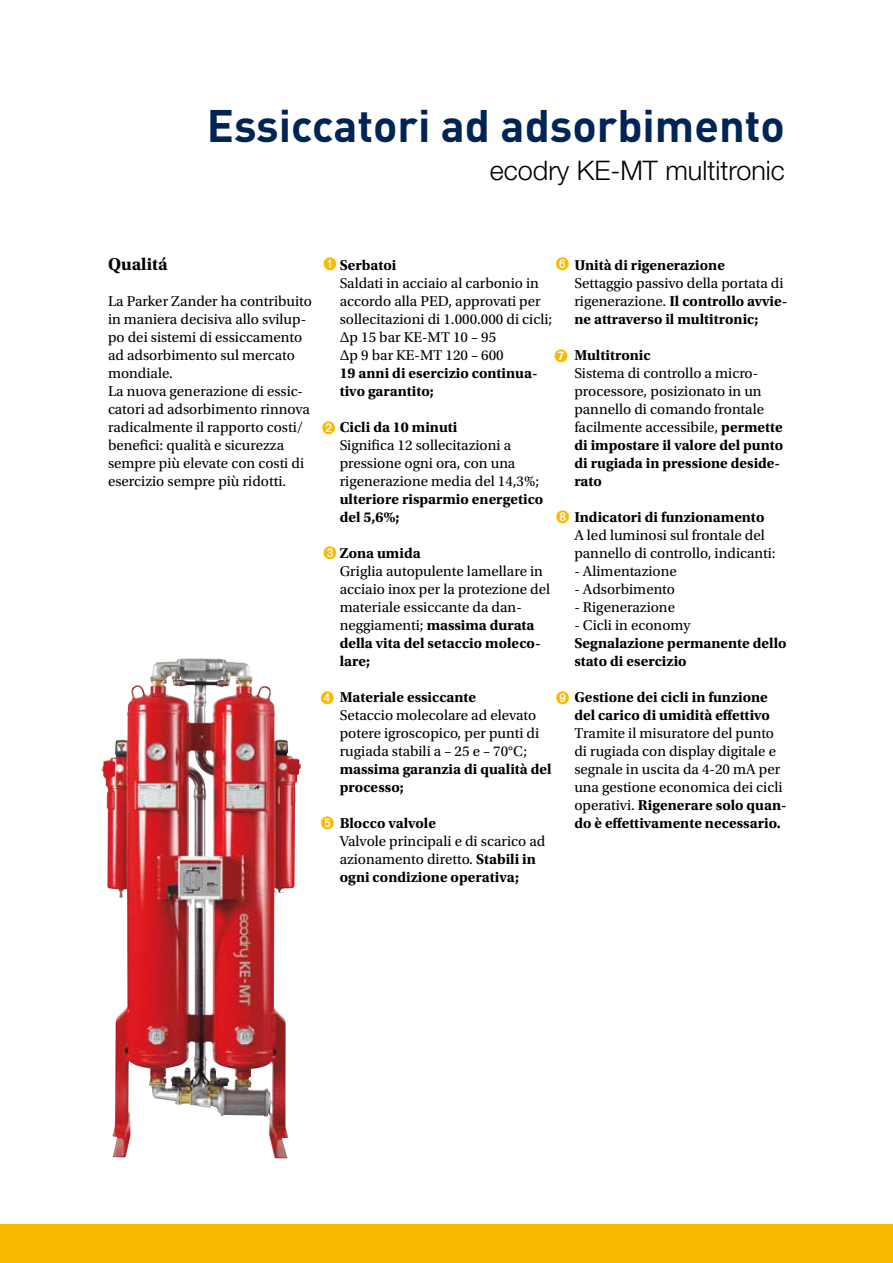
<style>
.page{position:relative;width:893px;height:1263px;background:#fff}
.page>*{position:absolute;margin:0;border:0;box-sizing:border-box;transform-origin:0 0}
.t1{font:700 45px "DINOT";color:#002454}
.t2{font:300 27px "Helvetica Neue LT Std";color:#000}
.t3{font:700 18px "Utopia Std";color:#000}
.t4{font:15px/18px "Utopia Std";color:#000}
.t5{font:700 15px/18px "Utopia Std";color:#000}
.s1{font-weight:700}
</style>
<div class="page">
<div style="left:0;top:1224px;width:893px;height:39px;background:#faba00"></div>
<img style="left:102px;top:658px;width:186px;height:501px">
<h1 class="t1" style="left:207px;top:96px;width:580px">Essiccatori ad adsorbimento</h1>
<h2 class="t2" style="left:490px;top:154px;width:297px">ecodry KE-MT multitronic</h2>
<p class="t3" style="left:108px;top:254px;width:61px">Qualitá</p>
<p class="t4" style="left:108px;top:292px;width:206px">La Parker Zander ha contribuito in maniera decisiva allo svilup&shy;po dei sistemi di essiccamento ad adsorbimento sul mercato mondiale.<br>La nuova generazione di essic&shy;catori ad adsorbimento rinnova radicalmente il rapporto costi/ benefici: qualità e sicurezza sempre più elevate con costi di esercizio sempre più ridotti.</p>
<p class="t5" style="left:340px;top:256px;width:58px">Serbatoi</p>
<p class="t4" style="left:340px;top:274px;width:214px">Saldati in acciaio al carbonio in accordo alla PED, approvati per sollecitazioni di 1.000.000 di cicli;<br>Δp 15 bar KE-MT 10 – 95<br>Δp 9 bar KE-MT 120 – 600</p>
<p class="t5" style="left:340px;top:364px;width:199px">19 anni di esercizio continua&shy;tivo garantito;</p>
<p class="t5" style="left:340px;top:418px;width:119px">Cicli da 10 minuti</p>
<p class="t4" style="left:340px;top:436px;width:201px">Significa 12 sollecitazioni a pressione ogni ora, con una rigenerazione media del 14,3%;</p>
<p class="t5" style="left:340px;top:490px;width:205px">ulteriore risparmio energetico del 5,6%;</p>
<p class="t5" style="left:340px;top:544px;width:82px">Zona umida</p>
<p class="t4" style="left:340px;top:562px;width:212px">Griglia autopulente lamellare in acciaio inox per la protezione del materiale essiccante da dan&shy;neggiamenti; <span class="s1">massima durata della vita del setaccio moleco&shy;lare;</span></p>
<p class="t5" style="left:340px;top:688px;width:138px">Materiale essiccante</p>
<p class="t4" style="left:340px;top:706px;width:201px">Setaccio molecolare ad elevato potere igroscopico, per punti di rugiada stabili a – 25 e – 70°C;</p>
<p class="t5" style="left:340px;top:760px;width:213px">massima garanzia di qualità del processo;</p>
<p class="t5" style="left:340px;top:814px;width:98px">Blocco valvole</p>
<p class="t4" style="left:340px;top:832px;width:207px">Valvole principali e di scarico ad azionamento diretto. <span class="s1">Stabili in ogni condizione operativa;</span></p>
<p class="t5" style="left:574px;top:256px;width:152px">Unità di rigenerazione</p>
<p class="t4" style="left:574px;top:274px;width:215px">Settaggio passivo della portata di rigenerazione. <span class="s1">Il controllo avvie&shy;ne attraverso il multitronic;</span></p>
<p class="t5" style="left:574px;top:346px;width:78px">Multitronic</p>
<p class="t4" style="left:574px;top:364px;width:210px">Sistema di controllo a micro&shy;processore, posizionato in un pannello di comando frontale facilmente accessibile, <span class="s1">permette di impostare il valore del punto di rugiada in pressione deside&shy;rato</span></p>
<p class="t5" style="left:574px;top:508px;width:192px">Indicatori di funzionamento</p>
<p class="t4" style="left:574px;top:526px;width:203px">A led luminosi sul frontale del pannello di controllo, indicanti:</p>
<p class="t4" style="left:574px;top:562px;width:104px">- Alimentazione</p>
<p class="t4" style="left:574px;top:580px;width:102px">- Adsorbimento</p>
<p class="t4" style="left:574px;top:598px;width:102px">- Rigenerazione</p>
<p class="t4" style="left:574px;top:616px;width:118px">- Cicli in economy</p>
<p class="t5" style="left:574px;top:634px;width:214px">Segnalazione permanente dello stato di esercizio</p>
<p class="t5" style="left:574px;top:688px;width:197px">Gestione dei cicli in funzione del carico di umidità effettivo</p>
<p class="t4" style="left:574px;top:724px;width:214px">Tramite il misuratore del punto di rugiada con display digitale e segnale in uscita da 4-20 mA per una gestione economica dei cicli operativi. <span class="s1">Rigenerare solo quan&shy;do è effettivamente necessario.</span></p>
</div>
